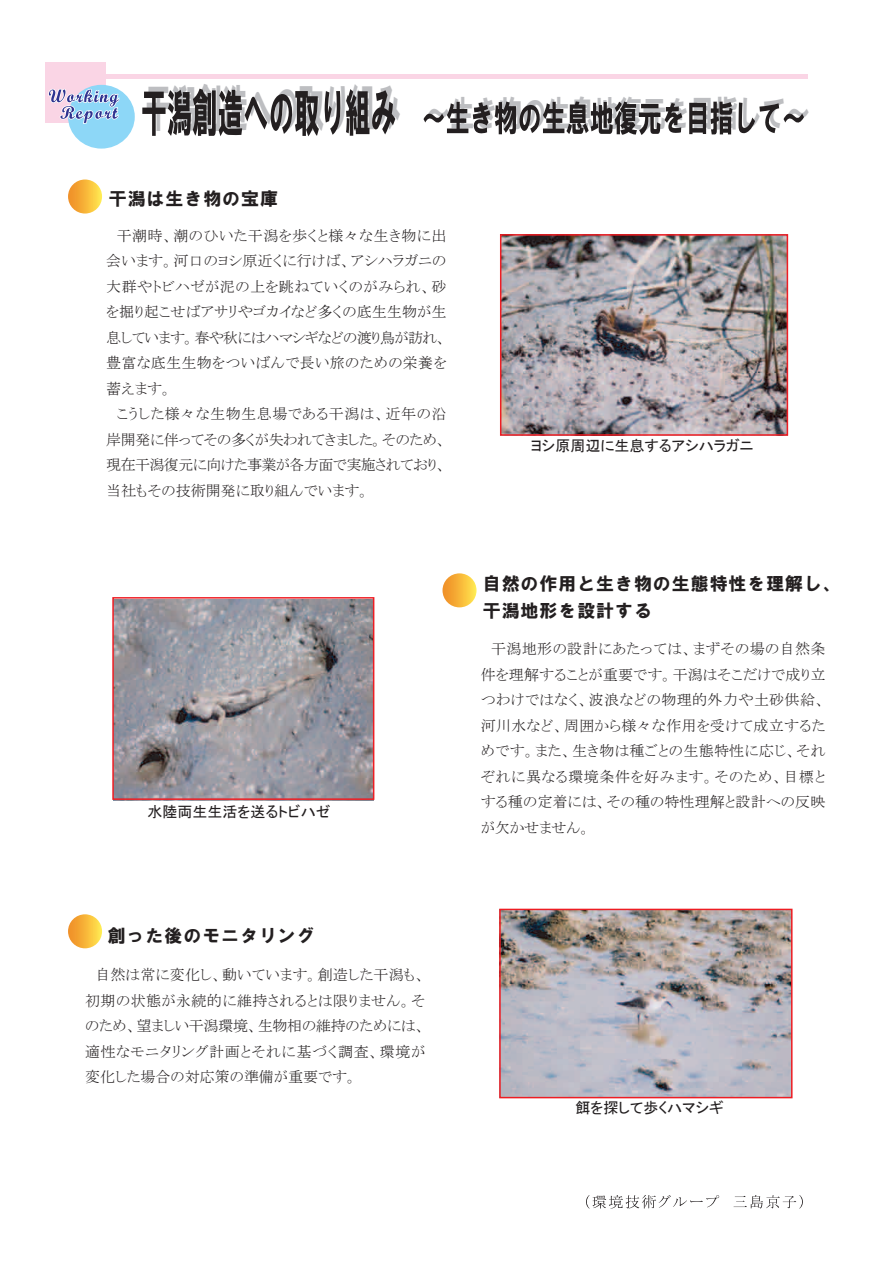
<style>
.page{position:relative;width:893px;height:1263px;background:#fff}
.page>*{position:absolute;margin:0;border:0;box-sizing:border-box;transform-origin:0 0}
.t1{font:36px "HG Soei Kakugothic UB";color:#bdbec1;scale:.67 1}
.t2{font:18px/27px "HG Soei Kakugothic UB";letter-spacing:.05em;color:#231f20}
.t3{font:15px/25.5px "MSP Mincho";color:#231f20;text-align:justify}
.t4{font:15px "MSP Gothic";color:#231f20}
.s1{font-size:51px}
</style>
<div class="page">
<div style="left:46px;top:62px;width:60px;height:60px;background:#fad5e5"></div>
<div style="left:68px;top:85px;width:67px;height:64px;background:#8dd7f7;border-radius:50%"></div>
<svg style="left:47px;top:84px;width:74px;height:41px"></svg>
<svg style="left:68px;top:179px;width:34px;height:35px"></svg>
<div style="left:85px;top:74px;width:723px;height:5px;background:#fad5e5"></div>
<svg style="left:142px;top:89px;width:198px;height:47px"></svg>
<svg style="left:346px;top:89px;width:49px;height:47px"></svg>
<svg style="left:423px;top:101px;width:259px;height:34px"></svg>
<svg style="left:689px;top:102px;width:43px;height:32px"></svg>
<svg style="left:738px;top:102px;width:66px;height:32px"></svg>
<svg style="left:442px;top:573px;width:34px;height:34px"></svg>
<div style="left:68px;top:914px;width:34px;height:34px;background:linear-gradient(to right,#ef8a28,#ffe451);border-radius:50%"></div>
<img style="left:502px;top:912px;width:287px;height:183px">
<img style="left:115px;top:600px;width:256px;height:197px">
<img style="left:503px;top:237px;width:282px;height:196px">
<div style="left:499px;top:909px;width:293px;height:189px;border:2px solid #ee1d23"></div>
<div style="left:500px;top:234px;width:288px;height:202px;border:2px solid #ee1d23"></div>
<div style="left:112px;top:597px;width:262px;height:203px;border:2px solid #ee1d23"></div>
<svg style="left:586px;top:1195px;width:133px;height:14px"></svg>
<svg style="left:734px;top:1195px;width:69px;height:13px"></svg>
<h1 class="t1" style="left:146px;top:95px;width:993px"><span class="s1">干潟創造への取り組み</span> ～生き物の生息地復元を目指して～</h1>
<p class="t2" style="left:109px;top:185px;width:171px">干潟は生き物の宝庫</p>
<p class="t3" style="left:106px;top:222px;width:342px;text-indent:10px">干潮時、潮のひいた干潟を歩くと様々な生き物に出会います。河口のヨシ原近くに行けば、アシハラガニの大群やトビハゼが泥の上を跳ねていくのがみられ、砂を掘り起こせばアサリやゴカイなど多くの底生生物が生息しています。春や秋にはハマシギなどの渡り鳥が訪れ、豊富な底生生物をついばんで長い旅のための栄養を蓄えます。</p>
<p class="t3" style="left:106px;top:401px;width:342px;text-indent:11px">こうした様々な生物生息場である干潟は、近年の沿岸開発に伴ってその多くが失われてきました。そのため、現在干潟復元に向けた事業が各方面で実施されており、当社もその技術開発に取り組んでいます。</p>
<p class="t4" style="left:148px;top:804px;width:185px">水陸両生生活を送るトビハゼ</p>
<p class="t4" style="left:531px;top:438px;width:224px">ヨシ原周辺に生息するアシハラガニ</p>
<p class="t2" style="left:483px;top:570px;width:360px">自然の作用と生き物の生態特性を理解し、干潟地形を設計する</p>
<p class="t3" style="left:481px;top:636px;width:346px;text-indent:10px">干潟地形の設計にあたっては、まずその場の自然条件を理解することが重要です。干潟はそこだけで成り立つわけではなく、波浪などの物理的外力や土砂供給、河川水など、周囲から様々な作用を受けて成立するためです。また、生き物は種ごとの生態特性に応じ、それぞれに異なる環境条件を好みます。そのため、目標とする種の定着には、その種の特性理解と設計への反映が欠かせません。</p>
<p class="t2" style="left:108px;top:922px;width:209px">創った後のモニタリング</p>
<p class="t3" style="left:85px;top:962px;width:342px;text-indent:10px">自然は常に変化し、動いています。創造した干潟も、初期の状態が永続的に維持されるとは限りません。そのため、望ましい干潟環境、生物相の維持のためには、適性なモニタリング計画とそれに基づく調査、環境が変化した場合の対応策の準備が重要です。</p>
<p class="t4" style="left:576px;top:1100px;width:150px">餌を探して歩くハマシギ</p>
</div>
